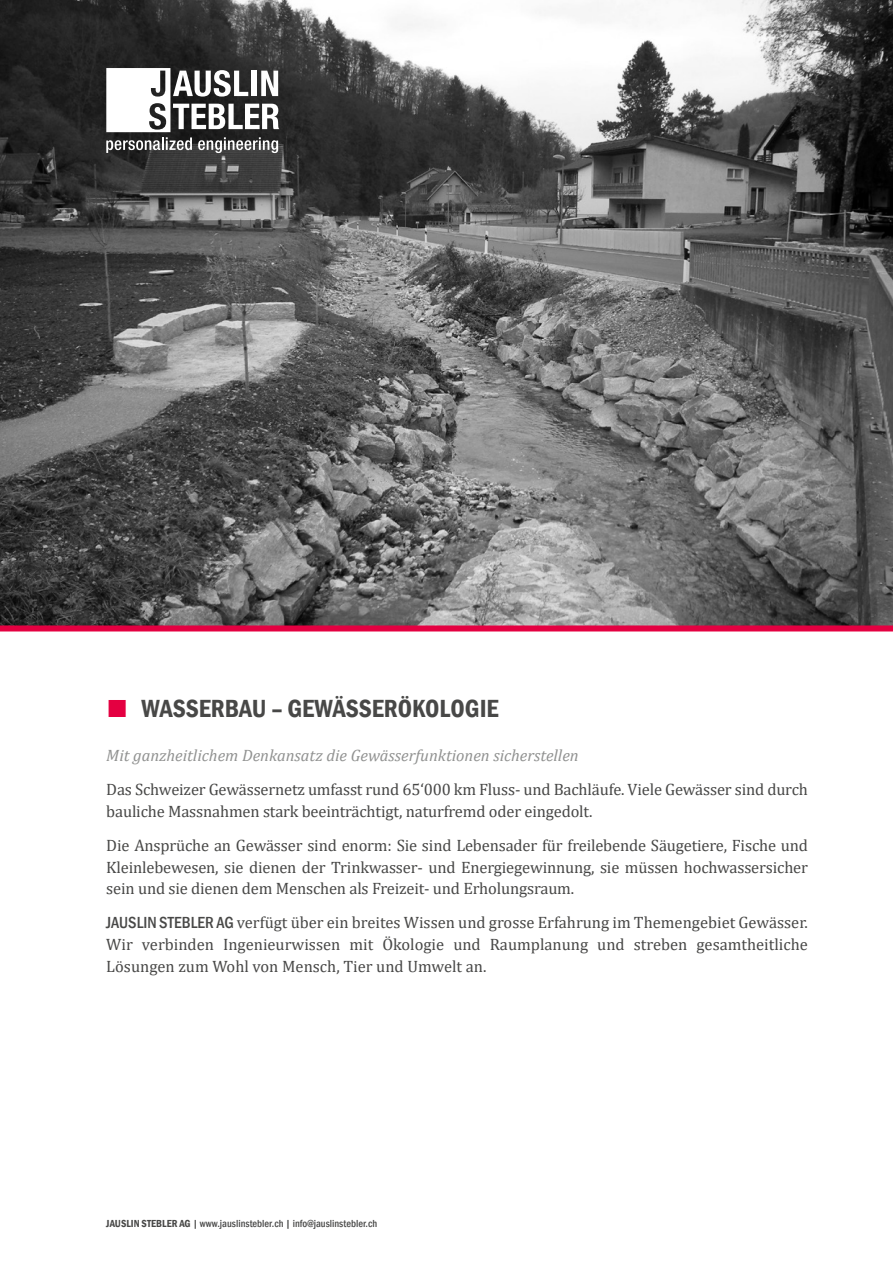
<style>
.page{position:relative;width:893px;height:1263px;background:#fff}
.page>*{position:absolute;margin:0;border:0;box-sizing:border-box;transform-origin:0 0}
.t1{font:600 condensed 25.5px "Franklin Gothic";color:#484847}
.t2{font:16.5px/21.9px "Cambria";letter-spacing:-.01em;color:#484847;text-align:justify}
.t3{font:italic 16.5px "Cambria";color:#919291}
.t4{font:500 condensed 10.5px "Franklin Gothic";color:#484847}
.s1{font-size:36.9px;color:#e40041}
.s2{font-family:"Franklin Gothic";font-weight:500;font-stretch:condensed}
.s3{font-weight:600}
</style>
<div class="page">
<img style="left:0;top:0;width:893px;height:625px">
<svg style="left:106px;top:68px;width:173px;height:85px"></svg>
<div style="left:0;top:625px;width:893px;height:6px;background:#e40041"></div>
<h1 class="t1" style="left:106px;top:692px;width:394px"><span class="s1">■</span> WASSERBAU – GEWÄSSERÖKOLOGIE</h1>
<p class="t3" style="left:106px;top:744px;width:474px">Mit ganzheitlichem Denkansatz die Gewässerfunktionen sicherstellen</p>
<p class="t2" style="left:106px;top:778px;width:703px">Das Schweizer Gewässernetz umfasst rund 65‘000 km Fluss- und Bachläufe. Viele Gewässer sind durch bauliche Massnahmen stark beeinträchtigt, naturfremd oder eingedolt.</p>
<p class="t2" style="left:106px;top:834px;width:703px">Die Ansprüche an Gewässer sind enorm: Sie sind Lebensader für freilebende Säugetiere, Fische und Kleinlebewesen, sie dienen der Trinkwasser- und Energiegewinnung, sie müssen hochwassersicher sein und sie dienen dem Menschen als Freizeit- und Erholungsraum.</p>
<p class="t2" style="left:106px;top:912px;width:703px"><span class="s2">JAUSLIN STEBLER AG</span> verfügt über ein breites Wissen und grosse Erfahrung im Themengebiet Gewässer.<br>Wir verbinden Ingenieurwissen mit Ökologie und Raumplanung und streben gesamtheitliche Lösungen zum Wohl von Mensch, Tier und Umwelt an.</p>
<p class="t4" style="left:106px;top:1217px;width:273px"><span class="s3">JAUSLIN STEBLER AG</span> | www.jauslinstebler.ch | info@jauslinstebler.ch</p>
</div>
